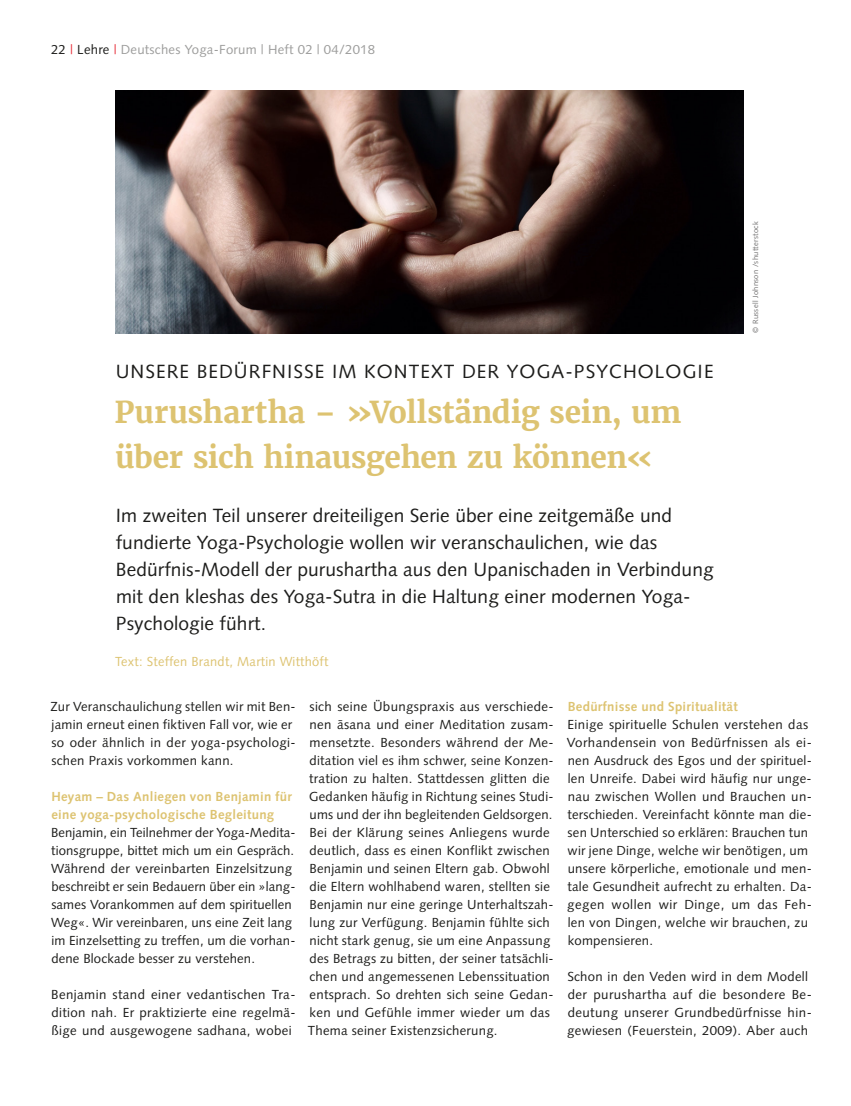
<style>
.page{position:relative;width:851px;height:1106px;background:#fff}
.page>*{position:absolute;margin:0;border:0;box-sizing:border-box;transform-origin:0 0}
.t1{font:700 30px/45px "Merriweather";letter-spacing:-.01em;color:#ddc371}
.t2{font:19.2px/27px "Syntax BDYOT";letter-spacing:.005em;color:#1d1d1b}
.t3{font:19.2px "Syntax BDYOT";letter-spacing:.055em;color:#1d1d1b}
.t4{font:13.2px/18px "Syntax BDYOT";letter-spacing:.02em;color:#1d1d1b}
.t5{font:700 13.2px/18px "Syntax BDYOT";letter-spacing:.02em;color:#ddc371}
.t6{font:13.2px "Syntax BDYOT";letter-spacing:.02em;color:#9d9d9c}
.t7{font:13.2px "Syntax BDYOT";letter-spacing:.02em;color:#ddc371}
.t8{font:7.5px "Syntax BDYOT";letter-spacing:.04em;color:#706f6f}
.s1{color:#1d1d1b}
.s2{color:#e7343f}
</style>
<div class="page">
<img style="left:116px;top:90px;width:627px;height:243px">
<p class="t6" style="left:51px;top:42px;width:325px"><span class="s1">22</span> <span class="s2">|</span> <span class="s1">Lehre</span> <span class="s2">|</span> Deutsches Yoga-Forum | Heft 02 | 04/2018</p>
<p class="t8" style="left:750px;top:333px;width:113px;rotate:-90deg">© Russell Johnson /shutterstock</p>
<h2 class="t3" style="left:116px;top:360px;width:599px">UNSERE BEDÜRFNISSE IM KONTEXT DER YOGA-PSYCHOLOGIE</h2>
<h1 class="t1" style="left:115px;top:390px;width:568px">Purushartha – »Vollständig sein, um über sich hinausgehen zu können«</h1>
<p class="t2" style="left:116px;top:502px;width:599px">Im zweiten Teil unserer dreiteiligen Serie über eine zeitgemäße und fundierte Yoga-Psychologie wollen wir veranschaulichen, wie das Bedürfnis-Modell der purushartha aus den Upanischaden in Verbindung mit den kleshas des Yoga-Sutra in die Haltung einer modernen Yoga-Psychologie führt.</p>
<p class="t7" style="left:115px;top:654px;width:215px">Text: Steffen Brandt, Martin Witthöft</p>
<p class="t4" style="left:50px;top:697px;width:246px">Zur Veranschaulichung stellen wir mit Ben&shy;jamin erneut einen fiktiven Fall vor, wie er so oder ähnlich in der yoga-psychologi&shy;schen Praxis vorkommen kann.</p>
<p class="t5" style="left:51px;top:788px;width:242px">Heyam – Das Anliegen von Benjamin für eine yoga-psychologische Begleitung</p>
<p class="t4" style="left:51px;top:823px;width:246px">Benjamin, ein Teilnehmer der Yoga-Medita&shy;tionsgruppe, bittet mich um ein Gespräch.<br>Während der vereinbarten Einzelsitzung beschreibt er sein Bedauern über ein »lang&shy;sames Vorankommen auf dem spirituellen Weg«. Wir vereinbaren, uns eine Zeit lang im Einzelsetting zu treffen, um die vorhan&shy;dene Blockade besser zu verstehen.</p>
<p class="t4" style="left:51px;top:985px;width:246px;text-align:justify">Benjamin stand einer vedantischen Tra&shy;dition nah. Er praktizierte eine regelmä&shy;ßige und ausgewogene sadhana, wobei</p>
<p class="t4" style="left:308px;top:697px;width:247px">sich seine Übungspraxis aus verschiede&shy;nen āsana und einer Meditation zusam&shy;mensetzte. Besonders während der Me&shy;ditation viel es ihm schwer, seine Konzen&shy;tration zu halten. Stattdessen glitten die Gedanken häufig in Richtung seines Studi&shy;ums und der ihn begleitenden Geldsorgen.<br>Bei der Klärung seines Anliegens wurde deutlich, dass es einen Konflikt zwischen Benjamin und seinen Eltern gab. Obwohl die Eltern wohlhabend waren, stellten sie Benjamin nur eine geringe Unterhaltszah&shy;lung zur Verfügung. Benjamin fühlte sich nicht stark genug, sie um eine Anpassung des Betrags zu bitten, der seiner tatsächli&shy;chen und angemessenen Lebenssituation entsprach. So drehten sich seine Gedan&shy;ken und Gefühle immer wieder um das Thema seiner Existenzsicherung.</p>
<p class="t5" style="left:567px;top:698px;width:171px">Bedürfnisse und Spiritualität</p>
<p class="t4" style="left:566px;top:715px;width:246px">Einige spirituelle Schulen verstehen das Vorhandensein von Bedürfnissen als ei&shy;nen Ausdruck des Egos und der spirituel&shy;len Unreife. Dabei wird häufig nur unge&shy;nau zwischen Wollen und Brauchen un&shy;terschieden. Vereinfacht könnte man die&shy;sen Unterschied so erklären: Brauchen tun wir jene Dinge, welche wir benötigen, um unsere körperliche, emotionale und men&shy;tale Gesundheit aufrecht zu erhalten. Da&shy;gegen wollen wir Dinge, um das Feh&shy;len von Dingen, welche wir brauchen, zu kompensieren.</p>
<p class="t4" style="left:567px;top:967px;width:246px">Schon in den Veden wird in dem Modell der purushartha auf die besondere Be&shy;deutung unserer Grundbedürfnisse hin&shy;gewiesen (Feuerstein, 2009). Aber auch</p>
</div>
